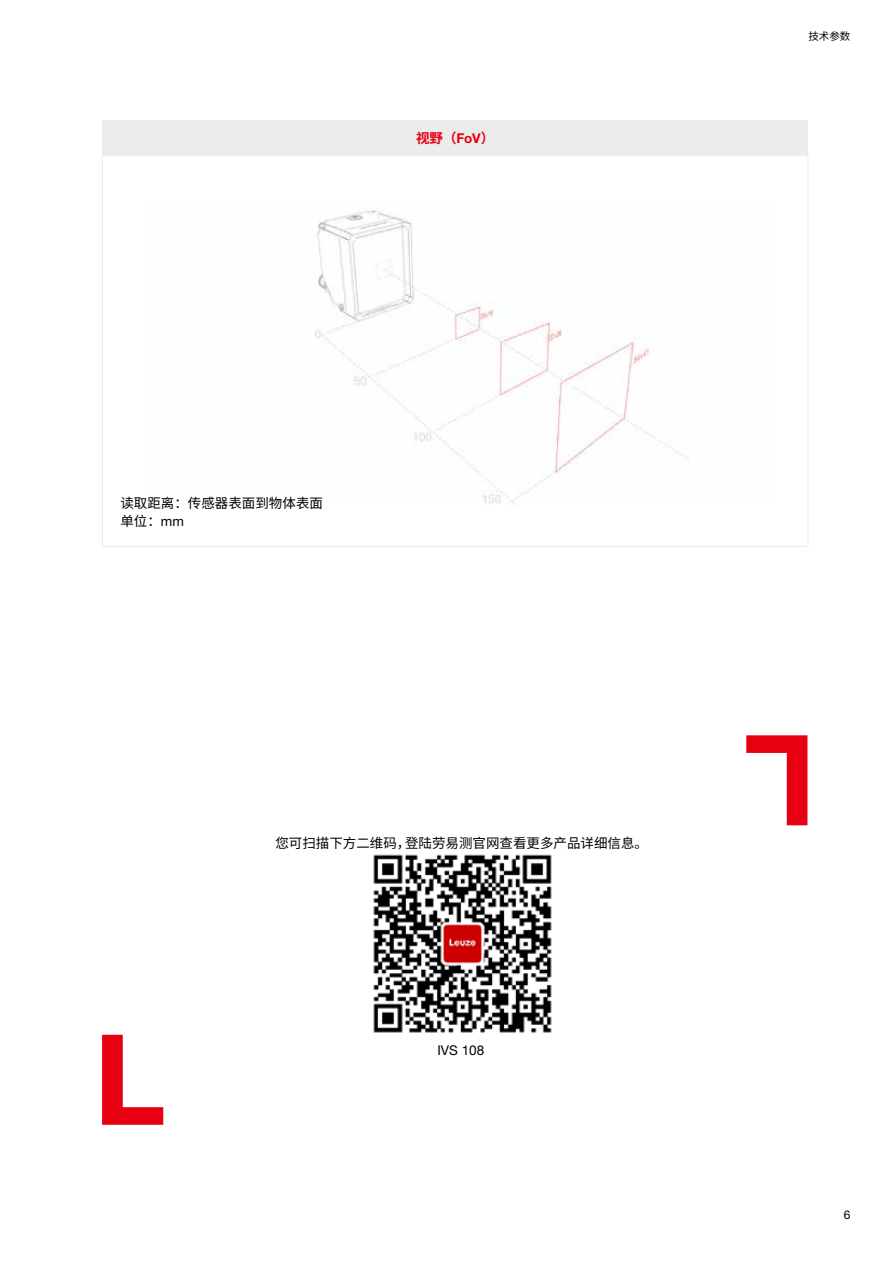
<style>
.page{position:relative;width:893px;height:1263px;background:#fff}
.page>*{position:absolute;margin:0;border:0;box-sizing:border-box;transform-origin:0 0}
.t1{font:13.5px/18px "Source Han Sans CN";color:#000}
.t2{font:700 13.5px "Source Han Sans CN";color:#e60012}
.t3{font:13.5px "Helvetica Neue LTW1 G";color:#000}
.t4{font:12px "Helvetica Neue LTW1 G";color:#000}
.t5{font:10.5px "Source Han Sans CN";color:#000}
.s1{font-family:"Helvetica Neue LTW1 G"}
</style>
<div class="page">
<svg style="left:746px;top:735px;width:61px;height:90px"></svg>
<svg style="left:102px;top:1035px;width:61px;height:90px"></svg>
<img style="left:373px;top:854px;width:179px;height:179px">
<div style="left:102px;top:120px;width:706px;height:36px;background:#ececeb"></div>
<hr style="left:102px;top:156px;width:1px;height:390px;background:#ececeb">
<hr style="left:807px;top:156px;width:1px;height:390px;background:#ececeb">
<hr style="left:102px;top:546px;width:706px;height:1px;background:#ececeb">
<img style="left:315px;top:210px;width:372px;height:295px">
<p class="t2" style="left:416px;top:130px;width:80px">视野（<span class="s1">FoV</span>）</p>
<p class="t1" style="left:120px;top:495px;width:204px">读取距离：传感器表面到物体表面单位：<span class="s1">mm</span></p>
<p class="t1" style="left:275px;top:834px;width:374px">您可扫描下方二维码，登陆劳易测官网查看更多产品详细信息。</p>
<p class="t3" style="left:437px;top:1041px;width:48px">IVS 108</p>
<p class="t5" style="left:808px;top:30px;width:43px">技术参数</p>
<p class="t4" style="left:844px;top:1207px;width:8px">6</p>
</div>
